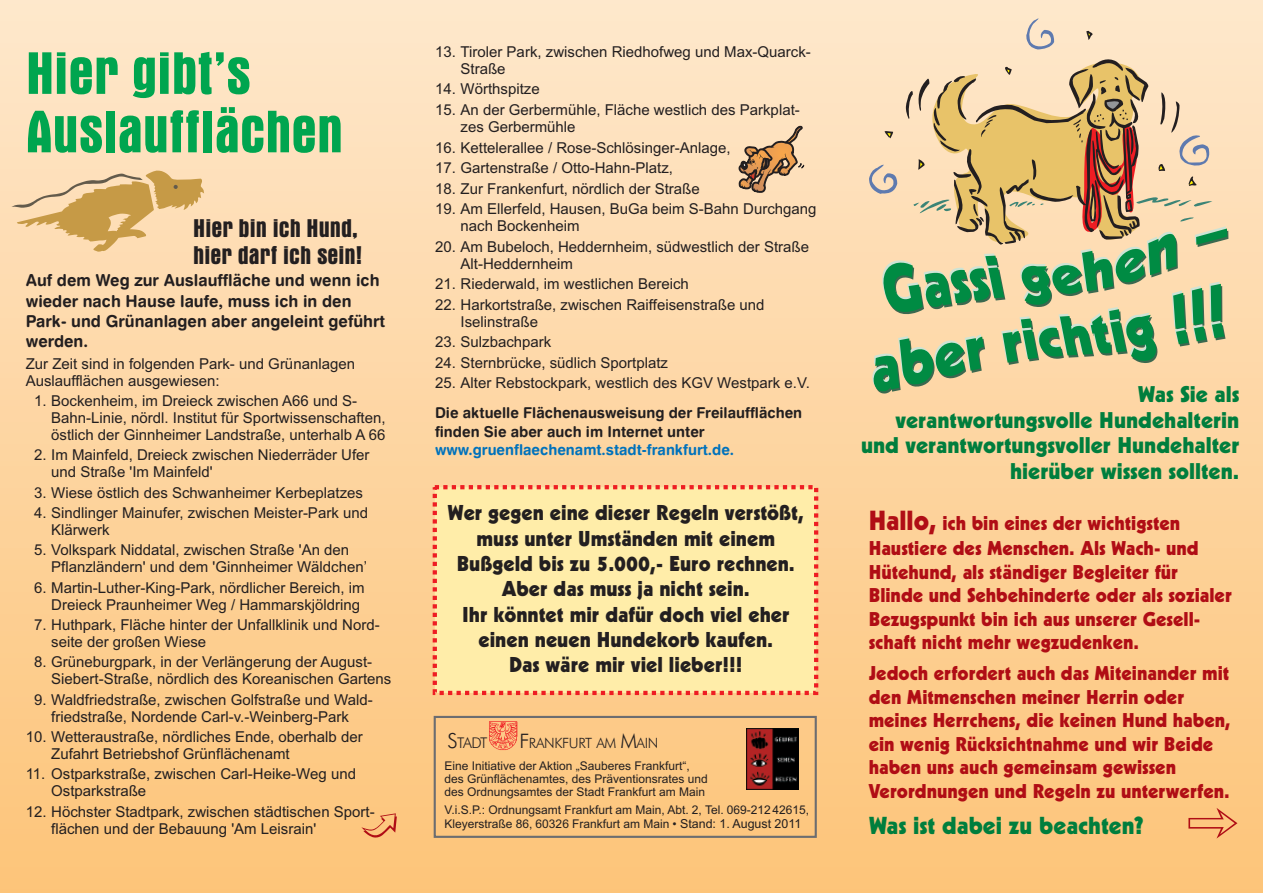
<style>
.page{position:relative;width:1263px;height:893px;background:#fff}
.page>*{position:absolute;margin:0;border:0;box-sizing:border-box;transform-origin:0 0}
.t1{font:700 condensed 60.75px/58.3px "Aurora BT";color:#00a54f}
.t2{font:53.85px "Arrows 2";color:#b00d15}
.t3{font:700 condensed 26.1px/26.8px "Aurora BT";color:#231f20}
.t4{font:24px "Geometric 231 BT Heavy C";color:#007e3d}
.t5{font:22.2px/25.3px "Geometric 231 BT Heavy C";color:#007e3d;text-align:right}
.t6{font:21px/25.3px "Geometric 231 BT Heavy C";color:#231f20;text-align:center}
.t7{font:19.5px/23.5px "Geometric 231 BT Heavy C";color:#b00d15}
.t8{font:16.5px/20.2px "Swiss 721 BT Bold Rounded";color:#231f20}
.t9{font:15px/17.1px "Arial";color:#231f20}
.t10{font:15px/18.3px "Swiss 721 BT Bold Rounded";color:#231f20}
.t11{font:15px "Swiss 721 BT Bold Rounded";color:#0072bc}
.t12{font:300 14.85px "Futura BT";color:#231f20}
.t13{font:300 14.25px "Futura BT";letter-spacing:-.025em;color:#231f20}
.t14{font:12px/13.4px "Arial";color:#231f20}
.s1{font-size:20.85px}
.s2{font-size:19.95px}
.s3{font-size:12.45px}
.s4{font-size:27px}
</style>
<div class="page">
<div style="left:0;top:0;width:1263px;height:893px;background:linear-gradient(to bottom,#fee7cb,#fdc478)"></div>
<svg style="left:431px;top:483px;width:389px;height:214px;fill:#ffeda9"></svg>
<svg style="left:875px;top:231px;width:353px;height:163px"></svg>
<svg style="left:873px;top:228px;width:354px;height:163px;fill:#fed9aa"></svg>
<svg style="left:11px;top:171px;width:193px;height:81px"></svg>
<svg style="left:869px;top:164px;width:28px;height:30px"></svg>
<svg style="left:885px;top:131px;width:9px;height:7px"></svg>
<svg style="left:906px;top:57px;width:306px;height:188px"></svg>
<svg style="left:1026px;top:18px;width:28px;height:31px"></svg>
<svg style="left:1086px;top:31px;width:7px;height:9px"></svg>
<svg style="left:670px;top:120px;width:137px;height:211px"></svg>
<div style="left:434px;top:715px;width:383px;height:122px;border:2px solid #6c6d70"></div>
<img style="left:746px;top:728px;width:53px;height:61px">
<img style="left:489px;top:721px;width:28px;height:29px">
<div style="left:361px;top:802px;width:45px;height:45px;background:#fdc77f"></div>
<h1 class="t1" style="left:26px;top:49px;width:318px">Hier gibt’s<br>Auslaufflächen</h1>
<h3 class="t3" style="left:193px;top:217px;width:170px">Hier bin ich Hund, hier darf ich sein!</h3>
<p class="t8" style="left:26px;top:272px;width:361px">Auf dem Weg zur Auslauffläche und wenn ich wieder nach Hause laufe, muss ich in den Park- und Grünanlagen aber angeleint geführt werden.</p>
<p class="t9" style="left:26px;top:356px;width:331px">Zur Zeit sind in folgenden Park- und Grünanlagen<br>Auslaufflächen ausgewiesen:</p>
<p class="t9" style="left:51px;top:393px;width:336px;text-indent:-17px">1. Bockenheim, im Dreieck zwischen A66 und S-<br>Bahn-Linie, nördl. Institut für Sportwissenschaften, östlich der Ginnheimer Landstraße, unterhalb A 66</p>
<p class="t9" style="left:51px;top:448px;width:320px;text-indent:-17px">2. Im Mainfeld, Dreieck zwischen Niederräder Ufer und Straße 'Im Mainfeld'</p>
<p class="t9" style="left:34px;top:485px;width:330px">3. Wiese östlich des Schwanheimer Kerbeplatzes</p>
<p class="t9" style="left:51px;top:505px;width:318px;text-indent:-17px">4. Sindlinger Mainufer, zwischen Meister-Park und<br>Klärwerk</p>
<p class="t9" style="left:51px;top:543px;width:317px;text-indent:-17px">5. Volkspark Niddatal, zwischen Straße 'An den<br>Pflanzländern' und dem 'Ginnheimer Wäldchen’</p>
<p class="t9" style="left:34px;top:580px;width:332px;text-align:right">6. Martin-Luther-King-Park, nördlicher Bereich, im<br>Dreieck Praunheimer Weg / Hammarskjöldring</p>
<p class="t9" style="left:51px;top:617px;width:330px;text-indent:-17px">7. Huthpark, Fläche hinter der Unfallklinik und Nord&shy;seite der großen Wiese</p>
<p class="t9" style="left:51px;top:655px;width:342px;text-indent:-17px">8. Grüneburgpark, in der Verlängerung der August-<br>Siebert-Straße, nördlich des Koreanischen Gartens</p>
<p class="t9" style="left:34px;top:692px;width:340px;text-align:center">9. Waldfriedstraße, zwischen Golfstraße und Wald&shy;friedstraße, Nordende Carl-v.-Weinberg-Park</p>
<p class="t9" style="left:51px;top:729px;width:313px;text-indent:-26px">10. Wetteraustraße, nördliches Ende, oberhalb der<br>Zufahrt Betriebshof Grünflächenamt</p>
<p class="t9" style="left:51px;top:766px;width:306px;text-indent:-26px">11. Ostparkstraße, zwischen Carl-Heike-Weg und<br>Ostparkstraße</p>
<p class="t9" style="left:51px;top:804px;width:325px;text-indent:-26px">12. Höchster Stadtpark, zwischen städtischen Sport&shy;flächen und der Bebauung 'Am Leisrain'</p>
<p class="t9" style="left:461px;top:44px;width:352px;text-indent:-26px">13. Tiroler Park, zwischen Riedhofweg und Max-Quarck-<br>Straße</p>
<p class="t9" style="left:435px;top:82px;width:106px">14. Wörthspitze</p>
<p class="t9" style="left:461px;top:102px;width:341px;text-indent:-26px">15. An der Gerbermühle, Fläche westlich des Parkplat&shy;zes Gerbermühle</p>
<p class="t9" style="left:435px;top:140px;width:297px">16. Kettelerallee / Rose-Schlösinger-Anlage,</p>
<p class="t9" style="left:435px;top:161px;width:240px">17. Gartenstraße / Otto-Hahn-Platz,</p>
<p class="t9" style="left:435px;top:181px;width:266px">18. Zur Frankenfurt, nördlich der Straße</p>
<p class="t9" style="left:461px;top:202px;width:357px;text-indent:-26px">19. Am Ellerfeld, Hausen, BuGa beim S-Bahn Durchgang nach Bockenheim</p>
<p class="t9" style="left:461px;top:239px;width:350px;text-indent:-26px">20. Am Bubeloch, Heddernheim, südwestlich der Straße<br>Alt-Heddernheim</p>
<p class="t9" style="left:435px;top:277px;width:255px">21. Riederwald, im westlichen Bereich</p>
<p class="t9" style="left:461px;top:297px;width:305px;text-indent:-26px">22. Harkortstraße, zwischen Raiffeisenstraße und<br>Iselinstraße</p>
<p class="t9" style="left:435px;top:335px;width:118px">23. Sulzbachpark</p>
<p class="t9" style="left:435px;top:355px;width:235px">24. Sternbrücke, südlich Sportplatz</p>
<p class="t9" style="left:435px;top:376px;width:376px">25. Alter Rebstockpark, westlich des KGV Westpark e.V.</p>
<p class="t10" style="left:435px;top:405px;width:369px">Die aktuelle Flächenausweisung der Freilaufflächen finden Sie aber auch im Internet unter</p>
<p class="t11" style="left:435px;top:443px;width:301px">www.gruenflaechenamt.stadt-frankfurt.de.</p>
<h3 class="t6" style="left:447px;top:502px;width:358px">Wer gegen eine dieser Regeln verstößt, muss unter Umständen mit einem<br>Bußgeld bis zu 5.000,- Euro rechnen.<br>Aber das muss ja nicht sein.<br>Ihr könntet mir dafür doch viel eher einen neuen Hundekorb kaufen.<br>Das wäre mir viel lieber!!!</h3>
<p class="t12" style="left:447px;top:736px;width:42px"><span class="s1">S</span>TADT</p>
<p class="t13" style="left:519px;top:737px;width:140px"><span class="s2">F</span>RANKFURT AM <span class="s2">M</span>AIN</p>
<p class="t14" style="left:444px;top:759px;width:265px">Eine Initiative der Aktion „Sauberes Frankfurt“, des Grünflächenamtes, des Präventionsrates und des Ordnungsamtes der Stadt Frankfurt am Main</p>
<p class="t14" style="left:444px;top:804px;width:366px;line-height:13.8px">V.i.S.P.: Ordnungsamt Frankfurt am Main, Abt. 2, Tel. 069-21242615,<br>Kleyerstraße 86, 60326 Frankfurt am Main • <span class="s3">Stand: 1. August 2011</span></p>
<h3 class="t5" style="left:861px;top:384px;width:380px">Was Sie als<br>verantwortungsvolle Hundehalterin und verantwortungsvoller Hundehalter hierüber wissen sollten.</h3>
<h3 class="t7" style="left:869px;top:512px;width:331px;line-height:25.2px"><span class="s4">Hallo,</span> ich bin eines der wichtigsten<br>Haustiere des Menschen. Als Wach- und</h3>
<h3 class="t7" style="left:869px;top:562px;width:365px">Hütehund, als ständiger Begleiter für Blinde und Sehbehinderte oder als sozialer Bezugspunkt bin ich aus unserer Gesell&shy;schaft nicht mehr wegzudenken.</h3>
<h3 class="t7" style="left:869px;top:663px;width:364px">Jedoch erfordert auch das Miteinander mit den Mitmenschen meiner Herrin oder meines Herrchens, die keinen Hund haben, ein wenig Rücksichtnahme und wir Beide haben uns auch gemeinsam gewissen Verordnungen und Regeln zu unterwerfen.</h3>
<h3 class="t4" style="left:869px;top:815px;width:277px">Was ist dabei zu beachten?</h3>
<h2 class="t2" style="left:1236px;top:805px;width:36px;rotate:90deg">"</h2>
</div>
